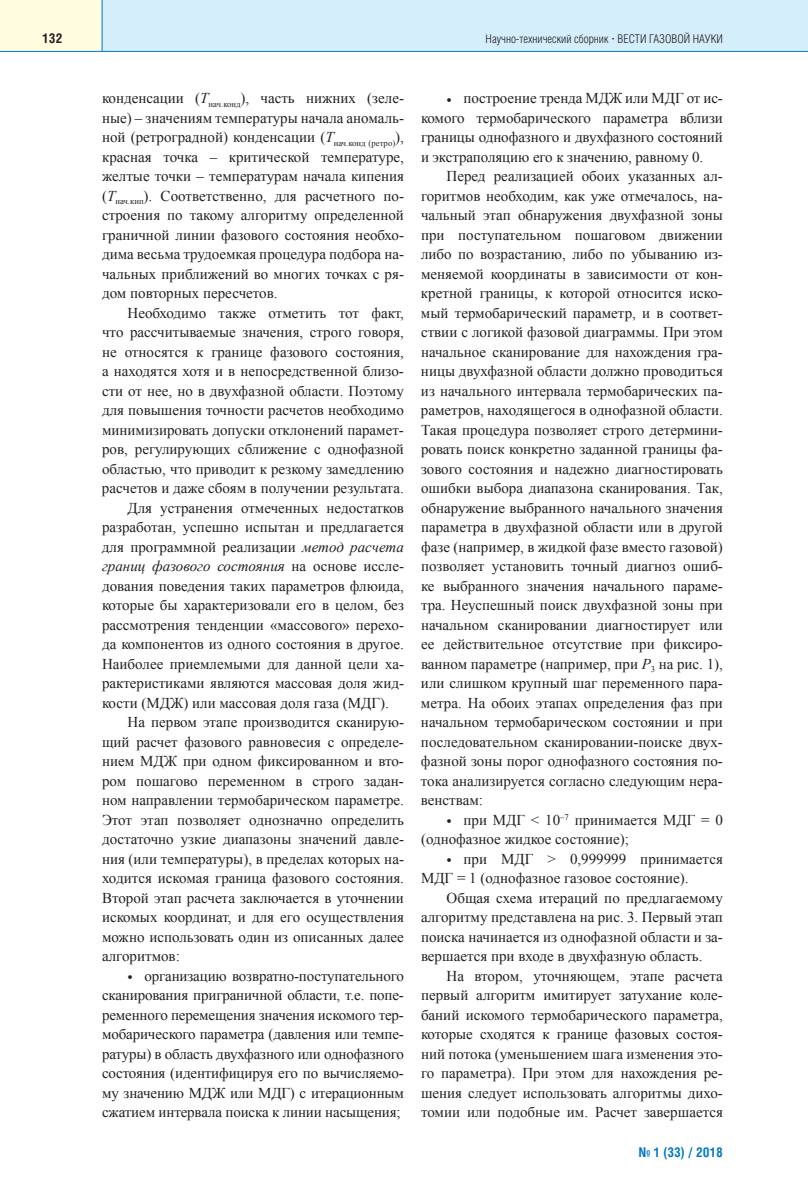
<style>
.page{position:relative;width:808px;height:1191px;background:#fff}
.page>*{position:absolute;margin:0;border:0;box-sizing:border-box;transform-origin:0 0}
.t1{font:15px/19.5px "Times New Roman";color:#231f20;text-align:justify}
.t2{font:italic 15px "Times New Roman";color:#231f20}
.t3{font:700 13.5px "Helios Cond";color:#0079c2}
.t4{font:700 13.5px "Helios Cond";color:#231f20}
.t5{font:300 12px "Helios Cond";color:#231f20}
.s1{font-family:"Times New Roman";font-weight:700}
.s2{font-style:italic}
.s3{font-style:normal}
</style>
<div class="page">
<div style="left:102px;top:0;width:706px;height:51px;background:#d4effb"></div>
<div style="left:0;top:0;width:102px;height:51px;background:#fffce0"></div>
<hr style="left:0;top:51px;width:808px;height:1px;background:#0079c2">
<hr style="left:102px;top:0;width:1px;height:51px;background:#0079c2">
<p class="t4" style="left:43px;top:33px;width:22px">132</p>
<p class="t5" style="left:486px;top:34px;width:239px">Научно-технический сборник <span class="s1">·</span> ВЕСТИ ГАЗОВОЙ НАУКИ</p>
<p class="t1" style="left:102px;top:88px;width:303px">конденсации (<span class="s2">Т</span><sub>нач.конд</sub>), часть нижних (зеле&shy;ные) – значениям температуры начала аномаль&shy;ной (ретроградной) конденсации (<span class="s2">Т</span><sub>нач.конд</sub> <sub>(ретро)</sub>), красная точка – критической температуре, желтые точки – температурам начала кипения (<span class="s2">Т</span><sub>нач.кип</sub>). Соответственно, для расчетного по&shy;строения по такому алгоритму определенной граничной линии фазового состояния необхо&shy;дима весьма трудоемкая процедура подбора на&shy;чальных приближений во многих точках с ря&shy;дом повторных пересчетов.</p>
<p class="t1" style="left:128px;top:303px;width:278px">Необходимо также отметить тот факт,</p>
<p class="t1" style="left:102px;top:322px;width:303px">что рассчитываемые значения, строго говоря,</p>
<p class="t1" style="left:102px;top:342px;width:303px">не относятся к границе фазового состояния,</p>
<p class="t1" style="left:102px;top:361px;width:303px">а находятся хотя и в непосредственной близо-</p>
<p class="t1" style="left:102px;top:381px;width:303px">сти от нее, но в двухфазной области. Поэтому</p>
<p class="t1" style="left:102px;top:400px;width:303px">для повышения точности расчетов необходимо</p>
<p class="t1" style="left:102px;top:420px;width:303px">минимизировать допуски отклонений парамет-</p>
<p class="t1" style="left:102px;top:439px;width:303px">ров, регулирующих сближение с однофазной</p>
<p class="t1" style="left:102px;top:459px;width:303px">областью, что приводит к резкому замедлению</p>
<p class="t1" style="left:102px;top:478px;width:303px">расчетов и даже сбоям в получении результата.</p>
<p class="t1" style="left:127px;top:498px;width:278px">Для устранения отмеченных недостатков</p>
<p class="t1" style="left:102px;top:517px;width:303px">разработан, успешно испытан и предлагается</p>
<p class="t1" style="left:102px;top:537px;width:303px">для программной реализации <span class="s2">метод расчета</span></p>
<p class="t2" style="left:102px;top:558px;width:303px">границ фазового состояния <span class="s3">на основе иссле-</span></p>
<p class="t1" style="left:102px;top:576px;width:303px">дования поведения таких параметров флюида,</p>
<p class="t1" style="left:102px;top:595px;width:303px">которые бы характеризовали его в целом, без</p>
<p class="t1" style="left:102px;top:615px;width:303px">рассмотрения тенденции «массового» перехо-</p>
<p class="t1" style="left:102px;top:634px;width:303px">да компонентов из одного состояния в другое.</p>
<p class="t1" style="left:102px;top:654px;width:303px">Наиболее приемлемыми для данной цели ха-</p>
<p class="t1" style="left:102px;top:673px;width:303px">рактеристиками являются массовая доля жид-</p>
<p class="t1" style="left:102px;top:693px;width:288px">кости (МДЖ) или массовая доля газа (МДГ).</p>
<p class="t1" style="left:128px;top:712px;width:278px">На первом этапе производится сканирую-</p>
<p class="t1" style="left:102px;top:732px;width:303px">щий расчет фазового равновесия с определе-</p>
<p class="t1" style="left:102px;top:751px;width:303px">нием МДЖ при одном фиксированном и вто-</p>
<p class="t1" style="left:102px;top:771px;width:303px">ром пошагово переменном в строго задан-</p>
<p class="t1" style="left:102px;top:790px;width:303px">ном направлении термобарическом параметре.</p>
<p class="t1" style="left:102px;top:810px;width:303px">Этот этап позволяет однозначно определить</p>
<p class="t1" style="left:102px;top:829px;width:303px">достаточно узкие диапазоны значений давле-</p>
<p class="t1" style="left:102px;top:849px;width:303px">ния (или температуры), в пределах которых на-</p>
<p class="t1" style="left:102px;top:868px;width:303px">ходится искомая граница фазового состояния.</p>
<p class="t1" style="left:102px;top:888px;width:303px">Второй этап расчета заключается в уточнении</p>
<p class="t1" style="left:102px;top:907px;width:303px">искомых координат, и для его осуществления</p>
<p class="t1" style="left:102px;top:927px;width:303px">можно использовать один из описанных далее</p>
<p class="t1" style="left:102px;top:946px;width:79px">алгоритмов:</p>
<p class="t1" style="left:102px;top:966px;width:303px;text-indent:26px">• организацию возвратно-поступательного сканирования приграничной области, т.е. попе&shy;ременного перемещения значения искомого тер&shy;мобарического параметра (давления или темпе&shy;ратуры) в область двухфазного или однофазного состояния (идентифицируя его по вычисляемо&shy;му значению МДЖ или МДГ) с итерационным сжатием интервала поиска к линии насыщения;</p>
<p class="t1" style="left:421px;top:88px;width:303px;text-indent:26px">• построение тренда МДЖ или МДГ от ис&shy;комого термобарического параметра вблизи границы однофазного и двухфазного состояний и экстраполяцию его к значению, равному 0.</p>
<p class="t1" style="left:421px;top:166px;width:303px;text-indent:26px">Перед реализацией обоих указанных ал&shy;горитмов необходим, как уже отмечалось, на&shy;чальный этап обнаружения двухфазной зоны при поступательном пошаговом движении либо по возрастанию, либо по убыванию из&shy;меняемой координаты в зависимости от кон&shy;кретной границы, к которой относится иско&shy;мый термобарический параметр, и в соответ&shy;ствии с логикой фазовой диаграммы. При этом начальное сканирование для нахождения гра&shy;ницы двухфазной области должно проводиться из начального интервала термобарических па&shy;раметров, находящегося в однофазной области.<br>Такая процедура позволяет строго детермини&shy;ровать поиск конкретно заданной границы фа&shy;зового состояния и надежно диагностировать ошибки выбора диапазона сканирования. Так, обнаружение выбранного начального значения параметра в двухфазной области или в другой фазе (например, в жидкой фазе вместо газовой) позволяет установить точный диагноз ошиб&shy;ке выбранного значения начального параме&shy;тра. Неуспешный поиск двухфазной зоны при начальном сканировании диагностирует или ее действительное отсутствие при фиксиро&shy;ванном параметре (например, при <span class="s2">Р</span><sub>3</sub> на рис. 1), или слишком крупный шаг переменного пара&shy;метра. На обоих этапах определения фаз при начальном термобарическом состоянии и при последовательном сканировании-поиске двух&shy;фазной зоны порог однофазного состояния по&shy;тока анализируется согласно следующим нера&shy;венствам:</p>
<p class="t1" style="left:421px;top:810px;width:303px;text-indent:25px">• при МДГ &lt; 10<sup>–7</sup> принимается МДГ = 0 (однофазное жидкое состояние);</p>
<p class="t1" style="left:421px;top:849px;width:303px;text-indent:26px">• при МДГ &gt; 0,999999 принимается<br>МДГ = 1 (однофазное газовое состояние).</p>
<p class="t1" style="left:421px;top:888px;width:303px;text-indent:26px">Общая схема итераций по предлагаемому алгоритму представлена на рис. 3. Первый этап поиска начинается из однофазной области и за&shy;вершается при входе в двухфазную область.</p>
<p class="t1" style="left:421px;top:966px;width:303px;text-indent:26px">На втором, уточняющем, этапе расчета первый алгоритм имитирует затухание коле&shy;баний искомого термобарического параметра, которые сходятся к границе фазовых состоя&shy;ний потока (уменьшением шага изменения это&shy;го параметра). При этом для нахождения ре&shy;шения следует использовать алгоритмы дихо&shy;томии или подобные им. Расчет завершается</p>
<p class="t3" style="left:639px;top:1147px;width:86px">№ 1 (33) / 2018</p>
</div>
